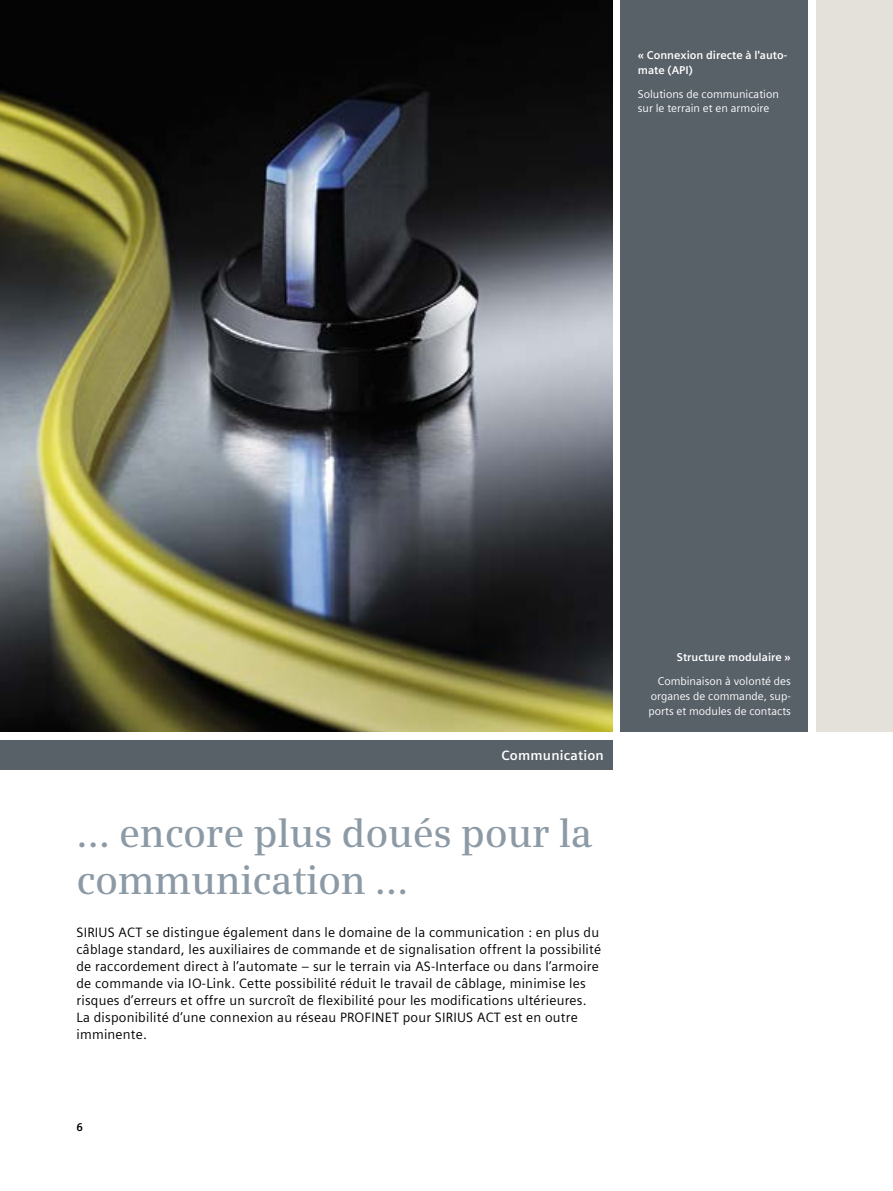
<style>
.page{position:relative;width:893px;height:1191px;background:#fff}
.page>*{position:absolute;margin:0;border:0;box-sizing:border-box;transform-origin:0 0}
.t1{font:600 39px/46.8px "Siemens Serif";letter-spacing:-.01em;color:#8c9aa6}
.t2{font:13.5px/17px "Siemens Sans Global";letter-spacing:.015em;color:#000}
.t3{font:700 13.5px "Siemens Sans Global";letter-spacing:.015em;color:#fff}
.t4{font:11.25px/14.9px "Siemens Sans Global";color:#fff}
.t5{font:700 11.25px/14.9px "Siemens Sans Global";color:#fff}
.t6{font:700 11.25px "Siemens Sans Global";color:#000}
</style>
<div class="page">
<div style="left:621px;top:0;width:187px;height:731px;background:#586068"></div>
<img style="left:0;top:0;width:612px;height:731px">
<div style="left:0;top:740px;width:612px;height:30px;background:#586068"></div>
<p class="t5" style="left:638px;top:48px;width:151px">« Connexion directe à l'auto&shy;mate (API)</p>
<p class="t4" style="left:638px;top:86px;width:143px">Solutions de communication sur le terrain et en armoire</p>
<p class="t3" style="left:501px;top:745px;width:104px">Communication</p>
<h1 class="t1" style="left:77px;top:809px;width:517px">… encore plus doués pour la communication …</h1>
<p class="t2" style="left:77px;top:924px;width:526px">SIRIUS ACT se distingue également dans le domaine de la communication : en plus du câblage standard, les auxiliaires de commande et de signalisation offrent la possibilité de raccordement direct à l’automate – sur le terrain via AS-Interface ou dans l’armoire de commande via IO-Link. Cette possibilité réduit le travail de câblage, minimise les risques d’erreurs et offre un surcroît de flexibilité pour les modifications ultérieures.<br>La disponibilité d’une connexion au réseau PROFINET pour SIRIUS ACT est en outre imminente.</p>
<p class="t6" style="left:77px;top:1118px;width:8px">6</p>
<p class="t5" style="left:677px;top:650px;width:116px">Structure modulaire »</p>
<p class="t4" style="left:648px;top:673px;width:144px;text-align:justify;text-indent:9px">Combinaison à volonté des organes de commande, sup&shy;ports et modules de contacts</p>
</div>
